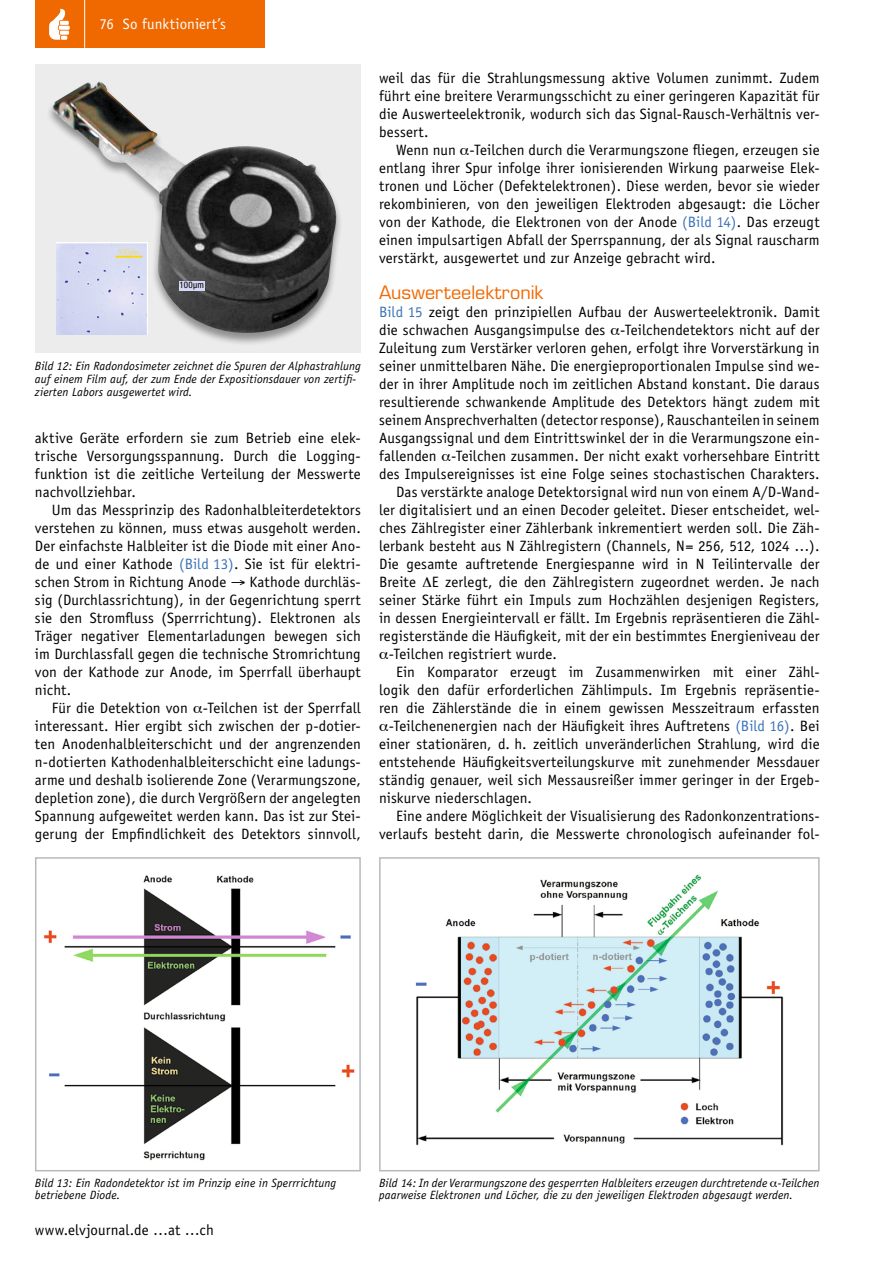
<style>
.page{position:relative;width:894px;height:1264px;background:#fff}
.page>*{position:absolute;margin:0;border:0;box-sizing:border-box;transform-origin:0 0}
.Subhead_5{font:18px "Eurostile";color:#ef6800}
.Fließtext_Neue_Zeile{font:15px/18px "Officina Sans";letter-spacing:.005em;color:#000;text-align:justify}
.Fließtext_Neuer_Absa{font:15px/18px "Officina Sans";letter-spacing:.005em;color:#000;text-align:justify}
.t1{font:15px "Officina Sans";letter-spacing:.005em;color:#fff}
.Bildunterschrift{font:italic 12px/12.8px "Officina Sans";letter-spacing:.01em;color:#000}
.t2{font:condensed 9px "Helvetica Neue LT";letter-spacing:.03em;color:#000}
.s1{color:#3a72b8}
</style>
<div class="page">
<div style="left:35px;top:1px;width:230px;height:47px;background:#ef6800"></div>
<hr style="left:84px;top:1px;width:1px;height:47px;background:#fff">
<svg style="left:49px;top:8px;width:21px;height:32px"></svg>
<div style="left:35px;top:65px;width:326px;height:288px;background:#ececec"></div>
<div style="left:35px;top:857px;width:326px;height:314px;border:2px solid #b6babc"></div>
<div style="left:379px;top:857px;width:440px;height:314px;border:2px solid #b6babc"></div>
<div style="left:46px;top:81px;width:297px;height:265px;background:#000;opacity:.4"></div>
<img style="left:52px;top:81px;width:284px;height:254px">
<img style="left:56px;top:243px;width:91px;height:91px">
<img style="left:44px;top:875px;width:311px;height:286px">
<img style="left:415px;top:874px;width:369px;height:272px">
<div style="left:180px;top:281px;width:25px;height:9px;background:#d6d8f3"></div>
<p class="t1" style="left:100px;top:15px;width:128px">76 So funktioniert’s</p>
<p class="t2" style="left:180px;top:279px;width:26px">100µm</p>
<p class="Bildunterschrift" style="left:35px;top:360px;width:327px">Bild 12: Ein Radondosimeter zeichnet die Spuren der Alphastrahlung</p>
<p class="Bildunterschrift" style="left:35px;top:373px;width:323px">auf einem Film auf, der zum Ende der Expositionsdauer von zertifi&shy;zierten Labors ausgewertet wird.</p>
<p class="Fließtext_Neuer_Absa" style="left:35px;top:429px;width:327px">aktive Geräte erfordern sie zum Betrieb eine elek&shy;trische Versorgungsspannung. Durch die Logging&shy;funktion ist die zeitliche Verteilung der Messwerte nachvollziehbar.</p>
<p class="Fließtext_Neue_Zeile" style="left:35px;top:501px;width:327px;text-indent:17px">Um das Messprinzip des Radonhalbleiterdetektors verstehen zu können, muss etwas ausgeholt werden.<br>Der einfachste Halbleiter ist die Diode mit einer Ano&shy;de und einer Kathode <span class="s1">(Bild 13)</span>. Sie ist für elektri&shy;schen Strom in Richtung Anode → Kathode durchläs&shy;sig (Durchlassrichtung), in der Gegenrichtung sperrt sie den Stromfluss (Sperrrichtung). Elektronen als Träger negativer Elementarladungen bewegen sich im Durchlassfall gegen die technische Stromrichtung von der Kathode zur Anode, im Sperrfall überhaupt nicht.</p>
<p class="Fließtext_Neue_Zeile" style="left:35px;top:699px;width:327px;text-indent:17px">Für die Detektion von -Teilchen ist der Sperrfall interessant. Hier ergibt sich zwischen der p-dotier&shy;ten Anodenhalbleiterschicht und der angrenzenden n-dotierten Kathodenhalbleiterschicht eine ladungs&shy;arme und deshalb isolierende Zone (Verarmungszone, depletion zone), die durch Vergrößern der angelegten Spannung aufgeweitet werden kann. Das ist zur Stei&shy;gerung der Empfindlichkeit des Detektors sinnvoll,</p>
<p class="Fließtext_Neue_Zeile" style="left:379px;top:69px;width:442px">weil das für die Strahlungsmessung aktive Volumen zunimmt. Zudem führt eine breitere Verarmungsschicht zu einer geringeren Kapazität für die Auswerteelektronik, wodurch sich das Signal-Rausch-Verhältnis ver&shy;bessert.</p>
<p class="Fließtext_Neue_Zeile" style="left:379px;top:141px;width:442px;text-indent:17px">Wenn nun -Teilchen durch die Verarmungszone fliegen, erzeugen sie entlang ihrer Spur infolge ihrer ionisierenden Wirkung paarweise Elek&shy;tronen und Löcher (Defektelektronen). Diese werden, bevor sie wieder rekombinieren, von den jeweiligen Elektroden abgesaugt: die Löcher von der Kathode, die Elektronen von der Anode <span class="s1">(Bild 14)</span>. Das erzeugt einen impulsartigen Abfall der Sperrspannung, der als Signal rauscharm verstärkt, ausgewertet und zur Anzeige gebracht wird.</p>
<p class="Subhead_5" style="left:379px;top:281px;width:166px">Auswerteelektronik</p>
<p class="Fließtext_Neuer_Absa" style="left:379px;top:303px;width:442px"><span class="s1">Bild 15</span> zeigt den prinzipiellen Aufbau der Auswerteelektronik. Damit die schwachen Ausgangsimpulse des -Teilchendetektors nicht auf der Zuleitung zum Verstärker verloren gehen, erfolgt ihre Vorverstärkung in seiner unmittelbaren Nähe. Die energieproportionalen Impulse sind we&shy;der in ihrer Amplitude noch im zeitlichen Abstand konstant. Die daraus resultierende schwankende Amplitude des Detektors hängt zudem mit seinem Ansprechverhalten (detector response), Rauschanteilen in seinem Ausgangssignal und dem Eintrittswinkel der in die Verarmungszone ein&shy;fallenden -Teilchen zusammen. Der nicht exakt vorhersehbare Eintritt des Impulsereignisses ist eine Folge seines stochastischen Charakters.</p>
<p class="Fließtext_Neue_Zeile" style="left:396px;top:483px;width:425px">Das verstärkte analoge Detektorsignal wird nun von einem A/D-Wand-</p>
<p class="Fließtext_Neue_Zeile" style="left:379px;top:501px;width:442px">ler digitalisiert und an einen Decoder geleitet. Dieser entscheidet, wel-</p>
<p class="Fließtext_Neue_Zeile" style="left:379px;top:519px;width:442px">ches Zählregister einer Zählerbank inkrementiert werden soll. Die Zäh-</p>
<p class="Fließtext_Neue_Zeile" style="left:379px;top:537px;width:442px">lerbank besteht aus N Zählregistern (Channels, N= 256, 512, 1024 …).</p>
<p class="Fließtext_Neue_Zeile" style="left:379px;top:555px;width:442px">Die gesamte auftretende Energiespanne wird in N Teilintervalle der</p>
<p class="Fließtext_Neue_Zeile" style="left:379px;top:573px;width:442px">Breite E zerlegt, die den Zählregistern zugeordnet werden. Je nach</p>
<p class="Fließtext_Neue_Zeile" style="left:379px;top:591px;width:442px">seiner Stärke führt ein Impuls zum Hochzählen desjenigen Registers,</p>
<p class="Fließtext_Neue_Zeile" style="left:379px;top:609px;width:440px">in dessen Energieintervall er fällt. Im Ergebnis repräsentieren die Zähl-</p>
<p class="Fließtext_Neue_Zeile" style="left:379px;top:627px;width:442px">registerstände die Häufigkeit, mit der ein bestimmtes Energieniveau der</p>
<p class="Fließtext_Neue_Zeile" style="left:389px;top:645px;width:170px">-Teilchen registriert wurde.</p>
<p class="Fließtext_Neue_Zeile" style="left:396px;top:663px;width:423px">Ein Komparator erzeugt im Zusammenwirken mit einer Zähl-</p>
<p class="Fließtext_Neue_Zeile" style="left:379px;top:681px;width:442px">logik den dafür erforderlichen Zählimpuls. Im Ergebnis repräsentie-</p>
<p class="Fließtext_Neue_Zeile" style="left:379px;top:699px;width:442px">ren die Zählerstände die in einem gewissen Messzeitraum erfassten</p>
<p class="Fließtext_Neue_Zeile" style="left:389px;top:717px;width:432px">-Teilchenenergien nach der Häufigkeit ihres Auftretens <span class="s1">(Bild 16)</span>. Bei</p>
<p class="Fließtext_Neue_Zeile" style="left:379px;top:735px;width:442px">einer stationären, d. h. zeitlich unveränderlichen Strahlung, wird die</p>
<p class="Fließtext_Neue_Zeile" style="left:379px;top:753px;width:442px">entstehende Häufigkeitsverteilungskurve mit zunehmender Messdauer</p>
<p class="Fließtext_Neue_Zeile" style="left:379px;top:771px;width:442px">ständig genauer, weil sich Messausreißer immer geringer in der Ergeb-</p>
<p class="Fließtext_Neue_Zeile" style="left:379px;top:789px;width:154px">niskurve niederschlagen.</p>
<p class="Fließtext_Neue_Zeile" style="left:379px;top:807px;width:442px;text-align:right">Eine andere Möglichkeit der Visualisierung des Radonkonzentrations&shy;verlaufs besteht darin, die Messwerte chronologisch aufeinander fol-</p>
<p class="Bildunterschrift" style="left:35px;top:1176px;width:303px">Bild 13: Ein Radondetektor ist im Prinzip eine in Sperrrichtung betriebene Diode.</p>
<p class="Bildunterschrift" style="left:379px;top:1176px;width:442px">Bild 14: In der Verarmungszone des gesperrten Halbleiters erzeugen durchtretende -Teilchen paarweise Elektronen und Löcher, die zu den jeweiligen Elektroden abgesaugt werden.</p>
<p class="Fließtext_Neuer_Absa" style="left:35px;top:1221px;width:180px">www.elvjournal.de …at …ch</p>
</div>
